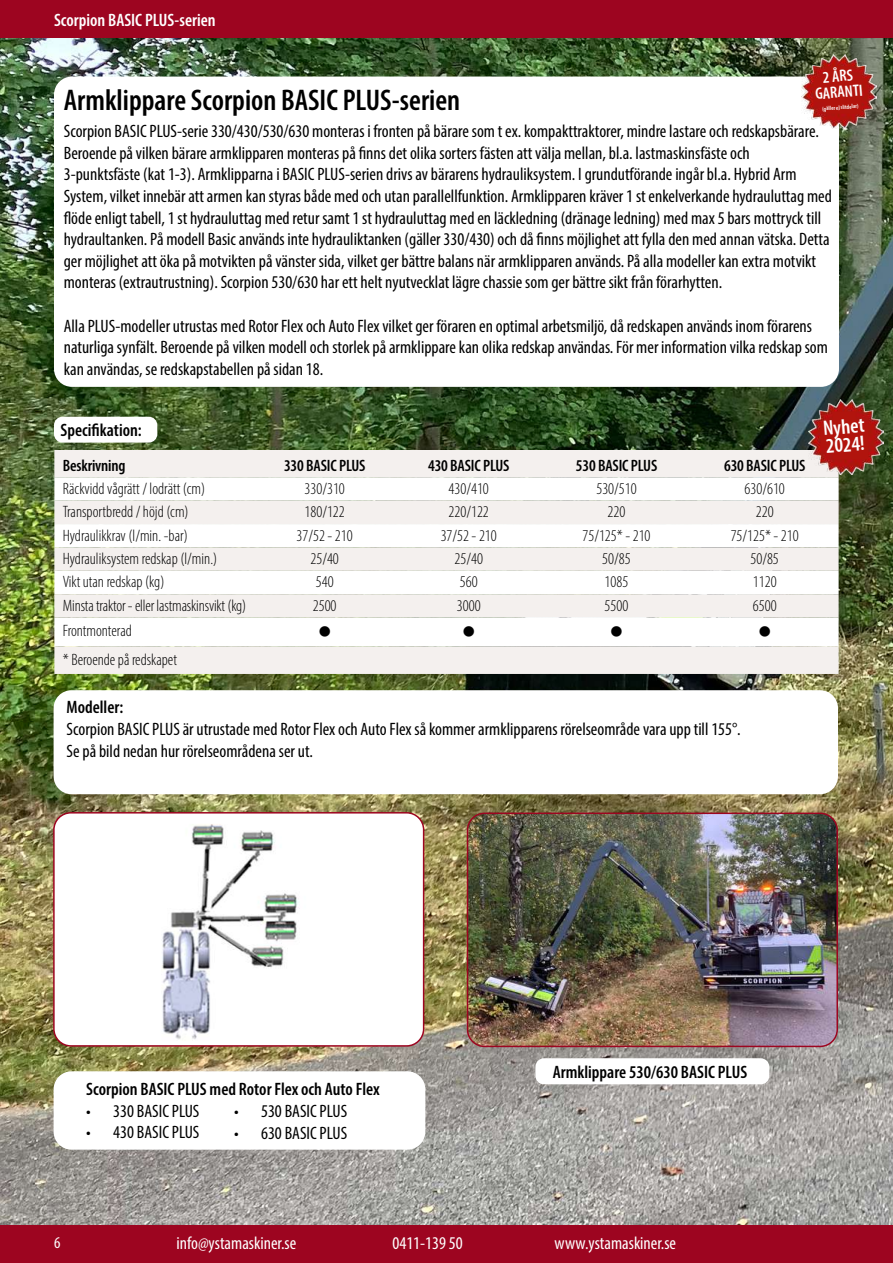
<style>
.page{position:relative;width:893px;height:1263px;background:#fff}
.page>*{position:absolute;margin:0;border:0;box-sizing:border-box;transform-origin:0 0}
.t1{font:600 condensed 30px "Myriad Pro";color:#000}
.t2{font:600 condensed 21px/18px "Myriad Pro";color:#fff}
.t3{font:condensed 18px/21.6px "Myriad Pro";color:#000}
.t4{font:600 condensed 18px "Myriad Pro";color:#000}
.t5{font:condensed 18px "Myriad Pro";color:#fff}
.t6{font:600 condensed 18px "Myriad Pro";color:#fff}
.t7{font:18px "Wingdings";color:#000}
.t8{font:300 condensed 16.5px "Myriad Pro";color:#000}
.t9{font:600 condensed 16.5px "Myriad Pro";letter-spacing:-.01em;color:#000}
.t10{font:600 condensed 16.5px/15.9px "Myriad Pro";color:#fff;text-align:center}
.t11{font:condensed 16.5px "Myriad Pro";color:#fff}
.t12{font:600 condensed 6px "Myriad Pro";color:#fff}
</style>
<div class="page">
<div style="left:0;top:1224px;width:893px;height:39px;background:#9d0520"></div>
<div style="left:0;top:0;width:893px;height:39px;background:#9d0520"></div>
<img style="left:0;top:39px;width:893px;height:1185px">
<img style="left:54px;top:813px;width:370px;height:233px">
<div style="left:53px;top:812px;width:371px;height:235px;border:2px solid #9d0520;border-radius:17px"></div>
<img style="left:467px;top:813px;width:370px;height:233px">
<div style="left:467px;top:812px;width:371px;height:235px;border:2px solid #9d0520;border-radius:17px"></div>
<div style="left:54px;top:690px;width:784px;height:104px;background:#fff;border-radius:18px"></div>
<div style="left:54px;top:1071px;width:371px;height:79px;background:#fff;border-radius:18px"></div>
<div style="left:54px;top:77px;width:785px;height:310px;background:#fff;border-radius:18px"></div>
<div style="left:54px;top:450px;width:785px;height:224px;background:#f4f0ee"></div>
<svg style="left:54px;top:477px;width:785px;height:169px"></svg>
<img style="left:802px;top:54px;width:74px;height:74px">
<div style="left:54px;top:417px;width:103px;height:26px;background:#fff;border-radius:9px"></div>
<img style="left:809px;top:400px;width:74px;height:74px">
<div style="left:535px;top:1058px;width:234px;height:26px;background:#fff;border-radius:9px"></div>
<p class="t6" style="left:54px;top:8px;width:163px">Scorpion BASIC PLUS-serien</p>
<h1 class="t1" style="left:64px;top:81px;width:398px">Armklippare Scorpion BASIC PLUS-serien</h1>
<p class="t10" style="left:813px;top:70px;width:49px;rotate:-5deg">2 ÅRS<br>GARANTI</p>
<p class="t12" style="left:822px;top:105px;width:38px;rotate:-5deg">(gäller ej slitdelar)</p>
<p class="t3" style="left:64px;top:120px;width:770px">Scorpion BASIC PLUS-serie 330/430/530/630 monteras i fronten på bärare som t ex. kompakttraktorer, mindre lastare och redskapsbärare.<br>Beroende på vilken bärare armklipparen monteras på finns det olika sorters fästen att välja mellan, bl.a. lastmaskinsfäste och<br>3-punktsfäste (kat 1-3). Armklipparna i BASIC PLUS-serien drivs av bärarens hydrauliksystem. I grundutförande ingår bl.a. Hybrid Arm System, vilket innebär att armen kan styras både med och utan parallellfunktion. Armklipparen kräver 1 st enkelverkande hydrauluttag med flöde enligt tabell, 1 st hydrauluttag med retur samt 1 st hydrauluttag med en läckledning (dränage ledning) med max 5 bars mottryck till hydraultanken. På modell Basic används inte hydrauliktanken (gäller 330/430) och då finns möjlighet att fylla den med annan vätska. Detta ger möjlighet att öka på motvikten på vänster sida, vilket ger bättre balans när armklipparen används. På alla modeller kan extra motvikt monteras (extrautrustning). Scorpion 530/630 har ett helt nyutvecklat lägre chassie som ger bättre sikt från förarhytten.</p>
<p class="t3" style="left:64px;top:315px;width:766px">Alla PLUS-modeller utrustas med Rotor Flex och Auto Flex vilket ger föraren en optimal arbetsmiljö, då redskapen används inom förarens naturliga synfält. Beroende på vilken modell och storlek på armklippare kan olika redskap användas. För mer information vilka redskap som kan användas, se redskapstabellen på sidan 18.</p>
<p class="t4" style="left:61px;top:419px;width:83px">Specifikation:</p>
<p class="t9" style="left:63px;top:455px;width:64px">Beskrivning</p>
<p class="t9" style="left:284px;top:455px;width:83px">330 BASIC PLUS</p>
<p class="t9" style="left:428px;top:455px;width:83px">430 BASIC PLUS</p>
<p class="t9" style="left:576px;top:455px;width:83px">530 BASIC PLUS</p>
<p class="t9" style="left:724px;top:455px;width:83px">630 BASIC PLUS</p>
<p class="t8" style="left:63px;top:479px;width:144px">Räckvidd vågrätt / lodrätt (cm)</p>
<p class="t8" style="left:305px;top:479px;width:42px">330/310</p>
<p class="t8" style="left:449px;top:479px;width:42px">430/410</p>
<p class="t8" style="left:596px;top:479px;width:42px">530/510</p>
<p class="t8" style="left:745px;top:479px;width:42px">630/610</p>
<p class="t8" style="left:63px;top:502px;width:127px">Transportbredd / höjd (cm)</p>
<p class="t8" style="left:305px;top:502px;width:42px">180/122</p>
<p class="t8" style="left:449px;top:502px;width:42px">220/122</p>
<p class="t8" style="left:608px;top:502px;width:19px">220</p>
<p class="t8" style="left:756px;top:502px;width:19px">220</p>
<p class="t8" style="left:63px;top:525px;width:126px">Hydraulikkrav (l/min. -bar)</p>
<p class="t8" style="left:297px;top:525px;width:58px">37/52 - 210</p>
<p class="t8" style="left:441px;top:525px;width:58px">37/52 - 210</p>
<p class="t8" style="left:582px;top:525px;width:70px">75/125* - 210</p>
<p class="t8" style="left:731px;top:525px;width:70px">75/125* - 210</p>
<p class="t8" style="left:63px;top:549px;width:156px">Hydrauliksystem redskap (l/min.)</p>
<p class="t8" style="left:310px;top:549px;width:30px">25/40</p>
<p class="t8" style="left:455px;top:549px;width:30px">25/40</p>
<p class="t8" style="left:602px;top:549px;width:30px">50/85</p>
<p class="t8" style="left:750px;top:549px;width:30px">50/85</p>
<p class="t8" style="left:63px;top:572px;width:103px">Vikt utan redskap (kg)</p>
<p class="t8" style="left:316px;top:572px;width:19px">540</p>
<p class="t8" style="left:460px;top:572px;width:19px">560</p>
<p class="t8" style="left:605px;top:572px;width:25px">1085</p>
<p class="t8" style="left:753px;top:572px;width:25px">1120</p>
<p class="t8" style="left:63px;top:596px;width:185px">Minsta traktor - eller lastmaskinsvikt (kg)</p>
<p class="t8" style="left:313px;top:596px;width:25px">2500</p>
<p class="t8" style="left:457px;top:596px;width:25px">3000</p>
<p class="t8" style="left:605px;top:596px;width:25px">5500</p>
<p class="t8" style="left:753px;top:596px;width:25px">6500</p>
<p class="t8" style="left:63px;top:621px;width:71px">Frontmonterad</p>
<p class="t7" style="left:318px;top:622px;width:15px">●</p>
<p class="t7" style="left:462px;top:622px;width:15px">●</p>
<p class="t7" style="left:610px;top:622px;width:15px">●</p>
<p class="t7" style="left:758px;top:622px;width:15px">●</p>
<p class="t8" style="left:63px;top:650px;width:116px">* Beroende på redskapet</p>
<p class="t4" style="left:67px;top:696px;width:58px">Modeller:</p>
<p class="t3" style="left:67px;top:718px;width:676px">Scorpion BASIC PLUS är utrustade med Rotor Flex och Auto Flex så kommer armklipparens rörelseområde vara upp till 155°.<br>Se på bild nedan hur rörelseområdena ser ut.</p>
<p class="t2" style="left:822px;top:419px;width:43px;rotate:-5deg">Nyhet<br>2024!</p>
<p class="t4" style="left:86px;top:1078px;width:295px">Scorpion BASIC PLUS med Rotor Flex och Auto Flex</p>
<p class="t3" style="left:86px;top:1100px;width:115px">• 330 BASIC PLUS</p>
<p class="t3" style="left:86px;top:1121px;width:115px">• 430 BASIC PLUS</p>
<p class="t3" style="left:234px;top:1100px;width:115px">• 530 BASIC PLUS</p>
<p class="t3" style="left:234px;top:1122px;width:115px">• 630 BASIC PLUS</p>
<p class="t4" style="left:553px;top:1061px;width:196px">Armklippare 530/630 BASIC PLUS</p>
<p class="t11" style="left:54px;top:1233px;width:8px">6</p>
<p class="t5" style="left:176px;top:1232px;width:121px">info@ystamaskiner.se</p>
<p class="t5" style="left:392px;top:1232px;width:72px">0411-139 50</p>
<p class="t5" style="left:554px;top:1232px;width:123px">www.ystamaskiner.se</p>
</div>
